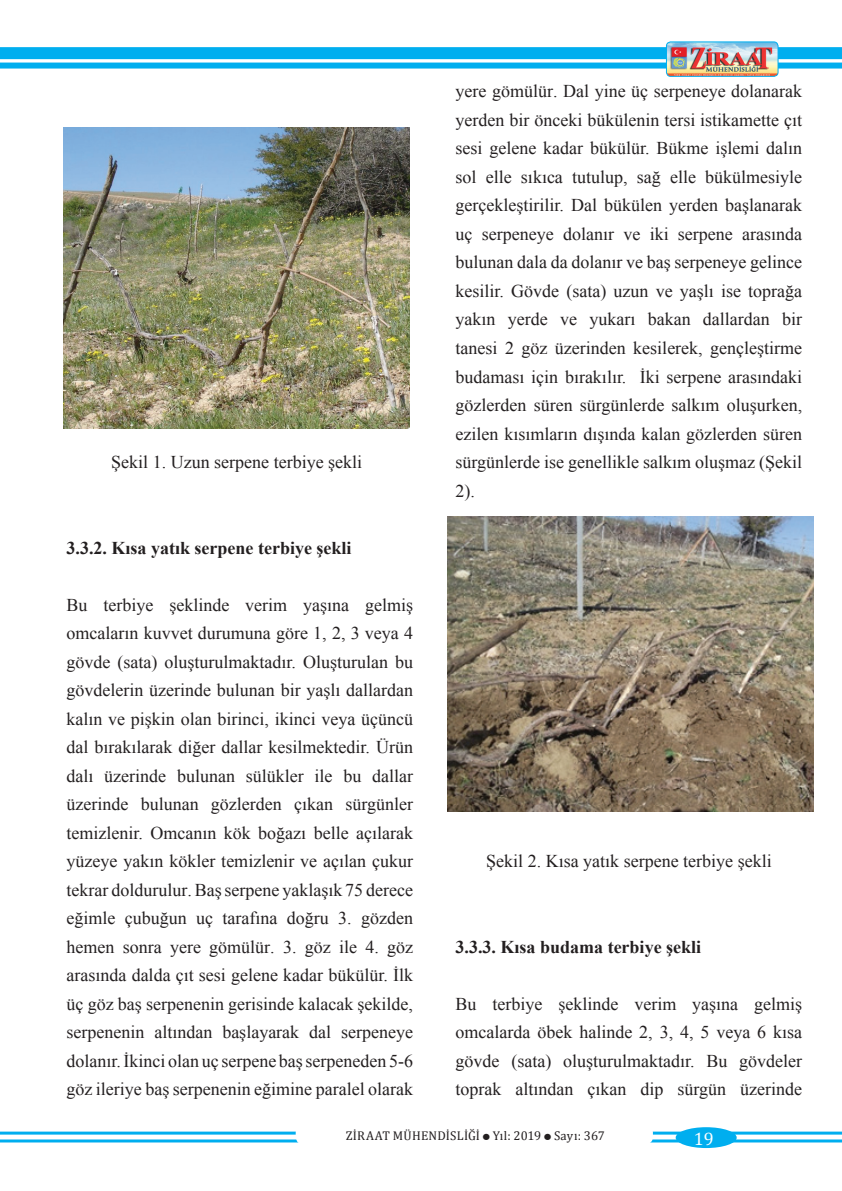
<style>
.page{position:relative;width:842px;height:1191px;background:#fff}
.page>*{position:absolute;margin:0;border:0;box-sizing:border-box;transform-origin:0 0}
.t1{font:18px/28.5px "Times New Roman";color:#231f20;text-align:justify}
.t2{font:700 18px "Times New Roman";color:#231f20}
.t3{font:18px "Cambria";color:#fff}
.t4{font:12.75px "Cambria";letter-spacing:.015em;color:#231f20}
</style>
<div class="page">
<hr style="left:0;top:1139px;width:842px;height:3px;background:#00aeef">
<hr style="left:0;top:1131px;width:842px;height:3px;background:#00aeef">
<div style="left:676px;top:1127px;width:61px;height:21px;background:#00aeef;border-radius:50%"></div>
<div style="left:296px;top:1125px;width:357px;height:19px;background:#fff;border-radius:7px"></div>
<div style="left:0;top:47px;width:842px;height:12px;background:#00aeef"></div>
<div style="left:0;top:63px;width:842px;height:6px;background:#00aeef"></div>
<img style="left:666px;top:42px;width:112px;height:34px">
<div style="left:666px;top:42px;width:112px;height:34px;border:1px solid #00aeef;border-radius:4px"></div>
<img style="left:448px;top:516px;width:365px;height:296px">
<img style="left:64px;top:127px;width:346px;height:302px">
<p class="t1" style="left:111px;top:447px;width:252px">Şekil 1. Uzun serpene terbiye şekli</p>
<p class="t2" style="left:67px;top:535px;width:286px">3.3.2. Kısa yatık serpene terbiye şekli</p>
<p class="t1" style="left:67px;top:590px;width:348px">Bu terbiye şeklinde verim yaşına gelmiş omcaların kuvvet durumuna göre 1, 2, 3 veya 4 gövde (sata) oluşturulmaktadır. Oluşturulan bu gövdelerin üzerinde bulunan bir yaşlı dallardan kalın ve pişkin olan birinci, ikinci veya üçüncü dal bırakılarak diğer dallar kesilmektedir. Ürün dalı üzerinde bulunan sülükler ile bu dallar üzerinde bulunan gözlerden çıkan sürgünler temizlenir. Omcanın kök boğazı belle açılarak yüzeye yakın kökler temizlenir ve açılan çukur tekrar doldurulur. Baş serpene yaklaşık 75 derece eğimle çubuğun uç tarafına doğru 3. gözden hemen sonra yere gömülür. 3. göz ile 4. göz arasında dalda çıt sesi gelene kadar bükülür. İlk üç göz baş serpenenin gerisinde kalacak şekilde, serpenenin altından başlayarak dal serpeneye dolanır. İkinci olan uç serpene baş serpeneden 5-6 göz ileriye baş serpenenin eğimine paralel olarak</p>
<p class="t1" style="left:456px;top:77px;width:348px">yere gömülür. Dal yine üç serpeneye dolanarak yerden bir önceki bükülenin tersi istikamette çıt sesi gelene kadar bükülür. Bükme işlemi dalın sol elle sıkıca tutulup, sağ elle bükülmesiyle gerçekleştirilir. Dal bükülen yerden başlanarak uç serpeneye dolanır ve iki serpene arasında bulunan dala da dolanır ve baş serpeneye gelince kesilir. Gövde (sata) uzun ve yaşlı ise toprağa yakın yerde ve yukarı bakan dallardan bir tanesi 2 göz üzerinden kesilerek, gençleştirme budaması için bırakılır. İki serpene arasındaki gözlerden süren sürgünlerde salkım oluşurken, ezilen kısımların dışında kalan gözlerden süren sürgünlerde ise genellikle salkım oluşmaz (Şekil 2).</p>
<p class="t1" style="left:486px;top:846px;width:287px">Şekil 2. Kısa yatık serpene terbiye şekli</p>
<p class="t2" style="left:456px;top:934px;width:247px">3.3.3. Kısa budama terbiye şekli</p>
<p class="t1" style="left:456px;top:989px;width:348px">Bu terbiye şeklinde verim yaşına gelmiş omcalarda öbek halinde 2, 3, 4, 5 veya 6 kısa gövde (sata) oluşturulmaktadır. Bu gövdeler toprak altından çıkan dip sürgün üzerinde</p>
<p class="t4" style="left:346px;top:1128px;width:261px">ZİRAAT MÜHENDİSLİĞİ ● Yıl: 2019 ● Sayı: 367</p>
<p class="t3" style="left:694px;top:1128px;width:21px">19</p>
</div>
